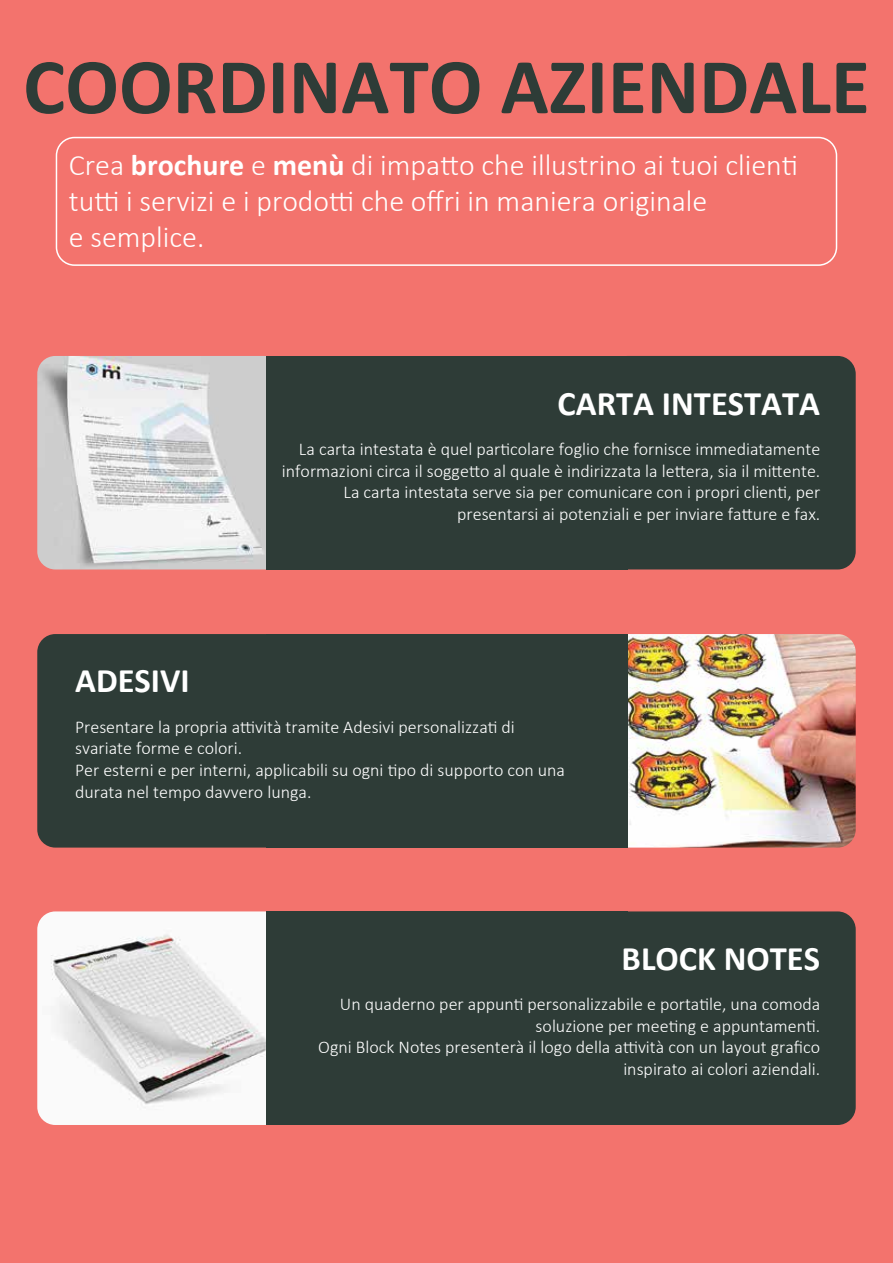
<style>
.page{position:relative;width:893px;height:1263px;background:#f3736d}
.page>*{position:absolute;margin:0;border:0;box-sizing:border-box;transform-origin:0 0}
.t1{font:700 79.5px "Calibri";color:#2e3c37}
.t2{font:700 34.5px "Calibri";color:#fff}
.t3{font:300 30px/36px "Calibri";color:#fff}
.t4{font:300 18px/21.6px "Calibri";color:#fff;text-align:right}
.s1{font-weight:700}
</style>
<div class="page">
<div style="left:610px;top:356px;width:246px;height:213px;background:#2e3c37;border-radius:18px"></div>
<img style="left:37px;top:356px;width:229px;height:213px">
<div style="left:266px;top:356px;width:361px;height:213px;background:#2e3c37"></div>
<img style="left:627px;top:634px;width:229px;height:213px">
<div style="left:37px;top:634px;width:246px;height:213px;background:#2e3c37;border-radius:18px"></div>
<div style="left:266px;top:634px;width:361px;height:213px;background:#2e3c37"></div>
<div style="left:610px;top:911px;width:246px;height:214px;background:#2e3c37;border-radius:18px"></div>
<img style="left:37px;top:911px;width:229px;height:214px">
<div style="left:266px;top:911px;width:361px;height:214px;background:#2e3c37"></div>
<div style="left:56px;top:137px;width:781px;height:129px;border:2px solid #fff;border-radius:18px"></div>
<h1 class="t1" style="left:23px;top:30px;width:848px">COORDINATO AZIENDALE</h1>
<h3 class="t3" style="left:69px;top:146px;width:731px">Crea <span class="s1">brochure</span> e <span class="s1">menù</span> di impatto che illustrino ai tuoi clienti tutti i servizi e i prodotti che offri in maniera originale<br>e semplice.</h3>
<h2 class="t2" style="left:558px;top:379px;width:264px">CARTA INTESTATA</h2>
<h2 class="t2" style="left:75px;top:656px;width:116px">ADESIVI</h2>
<p class="t4" style="left:282px;top:438px;width:540px">La carta intestata è quel particolare foglio che fornisce immediatamente informazioni circa il soggetto al quale è indirizzata la lettera, sia il mittente.<br>La carta intestata serve sia per comunicare con i propri clienti, per presentarsi ai potenziali e per inviare fatture e fax.</p>
<p class="t4" style="left:75px;top:716px;width:491px;text-align:left">Presentare la propria attività tramite Adesivi personalizzati di svariate forme e colori.<br>Per esterni e per interni, applicabili su ogni tipo di supporto con una durata nel tempo davvero lunga.</p>
<h2 class="t2" style="left:622px;top:934px;width:200px">BLOCK NOTES</h2>
<p class="t4" style="left:318px;top:993px;width:504px">Un quaderno per appunti personalizzabile e portatile, una comoda soluzione per meeting e appuntamenti.<br>Ogni Block Notes presenterà il logo della attività con un layout grafico inspirato ai colori aziendali.</p>
</div>
